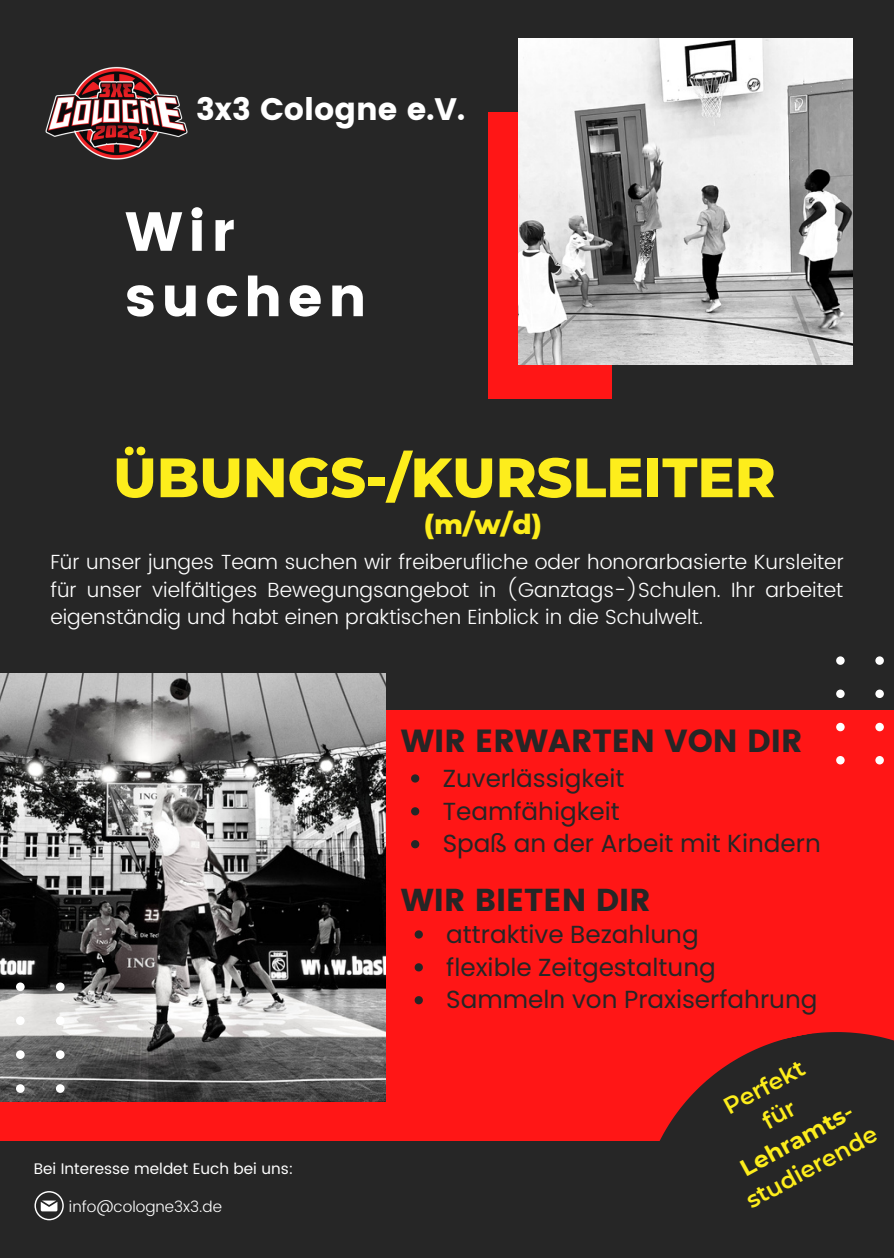
<style>
.page{position:relative;width:894px;height:1258px;background:#fff}
.page>*{position:absolute;margin:0;border:0;box-sizing:border-box;transform-origin:0 0}
.t1{font:800 55.5px "Montserrat";color:#fded1c}
.t2{font:54.9px/65.4px "Poppins";letter-spacing:.1em;color:#fff}
.t3{font:31.8px "Poppins";color:#262626}
.t4{font:31.2px "Poppins";color:#fff}
.t5{font:800 27.6px "Montserrat";color:#fded1c}
.t6{font:24.6px/33px "Poppins";color:#262626}
.t7{font:600 23.1px/30.9px "Montserrat";color:#fded1c;text-align:center}
.t8{font:300 20.4px/27.3px "Poppins";color:#fff;text-align:justify}
.t9{font:15.3px "Poppins";color:#fff}
.t10{font:300 15.3px "Poppins";color:#fff}
.s1{font-weight:700}
</style>
<div class="page">
<div style="left:0;top:0;width:893px;height:1258px;background:#262626"></div>
<div style="left:488px;top:112px;width:124px;height:286px;background:#ff1616"></div>
<img style="left:518px;top:38px;width:334px;height:327px">
<div style="left:0;top:710px;width:893px;height:430px;background:#ff1616"></div>
<img style="left:45px;top:66px;width:143px;height:94px">
<div style="left:875px;top:689px;width:8px;height:9px;background:#fff;border-radius:50%"></div>
<div style="left:875px;top:723px;width:8px;height:8px;background:#fff;border-radius:50%"></div>
<div style="left:875px;top:756px;width:8px;height:8px;background:#fff;border-radius:50%"></div>
<div style="left:875px;top:656px;width:8px;height:9px;background:#fff;border-radius:50%"></div>
<svg style="left:835px;top:689px;width:9px;height:9px"></svg>
<svg style="left:835px;top:723px;width:9px;height:8px"></svg>
<svg style="left:835px;top:756px;width:9px;height:8px"></svg>
<svg style="left:835px;top:656px;width:9px;height:9px"></svg>
<img style="left:0;top:673px;width:385px;height:428px">
<div style="left:16px;top:1016px;width:9px;height:9px;background:#fff;border-radius:50%"></div>
<div style="left:16px;top:1050px;width:9px;height:9px;background:#fff;border-radius:50%"></div>
<div style="left:16px;top:1084px;width:9px;height:9px;background:#fff;border-radius:50%"></div>
<div style="left:16px;top:982px;width:9px;height:9px;background:#fff;border-radius:50%"></div>
<div style="left:56px;top:1016px;width:9px;height:9px;background:#fff;border-radius:50%"></div>
<div style="left:56px;top:1050px;width:9px;height:9px;background:#fff;border-radius:50%"></div>
<div style="left:56px;top:1084px;width:9px;height:9px;background:#fff;border-radius:50%"></div>
<div style="left:56px;top:982px;width:9px;height:9px;background:#fff;border-radius:50%"></div>
<svg style="left:34px;top:1191px;width:30px;height:29px"></svg>
<svg style="left:603px;top:1032px;width:290px;height:109px;fill:#262626"></svg>
<svg style="left:411px;top:774px;width:8px;height:8px"></svg>
<svg style="left:411px;top:807px;width:8px;height:8px"></svg>
<svg style="left:411px;top:840px;width:8px;height:8px"></svg>
<svg style="left:414px;top:930px;width:9px;height:8px"></svg>
<svg style="left:414px;top:963px;width:9px;height:8px"></svg>
<svg style="left:414px;top:996px;width:9px;height:8px"></svg>
<h3 class="t4" style="left:196px;top:91px;width:270px">3x3 Cologne e.V.</h3>
<h2 class="t2" style="left:125px;top:199px;width:243px">Wir suchen</h2>
<h1 class="t1" style="left:113px;top:443px;width:663px">ÜBUNGS-/KURSLEITER</h1>
<h3 class="t5" style="left:424px;top:507px;width:119px">(m/w/d)</h3>
<p class="t8" style="left:50px;top:549px;width:794px">Für unser junges Team suchen wir freiberufliche oder honorarbasierte Kursleiter für unser vielfältiges Bewegungsangebot in (Ganztags-)Schulen. Ihr arbeitet eigenständig und habt einen praktischen Einblick in die Schulwelt.</p>
<h3 class="t3" style="left:400px;top:723px;width:403px">WIR ERWARTEN VON DIR</h3>
<p class="t6" style="left:442px;top:761px;width:379px">Zuverlässigkeit<br>Teamfähigkeit<br>Spaß an der Arbeit mit Kindern</p>
<p class="t9" style="left:34px;top:1160px;width:261px">Bei Interesse meldet Euch bei uns:</p>
<p class="t10" style="left:69px;top:1198px;width:154px">info@cologne3x3.de</p>
<h3 class="t3" style="left:400px;top:881px;width:251px">WIR BIETEN DIR</h3>
<p class="t6" style="left:446px;top:917px;width:372px">attraktive Bezahlung<br>flexible Zeitgestaltung<br>Sammeln von Praxiserfahrung</p>
<p class="t7" style="left:695px;top:1107px;width:147px;rotate:-29deg">Perfekt<br>für<br><span class="s1">Lehramts&shy;</span>studierende</p>
</div>
